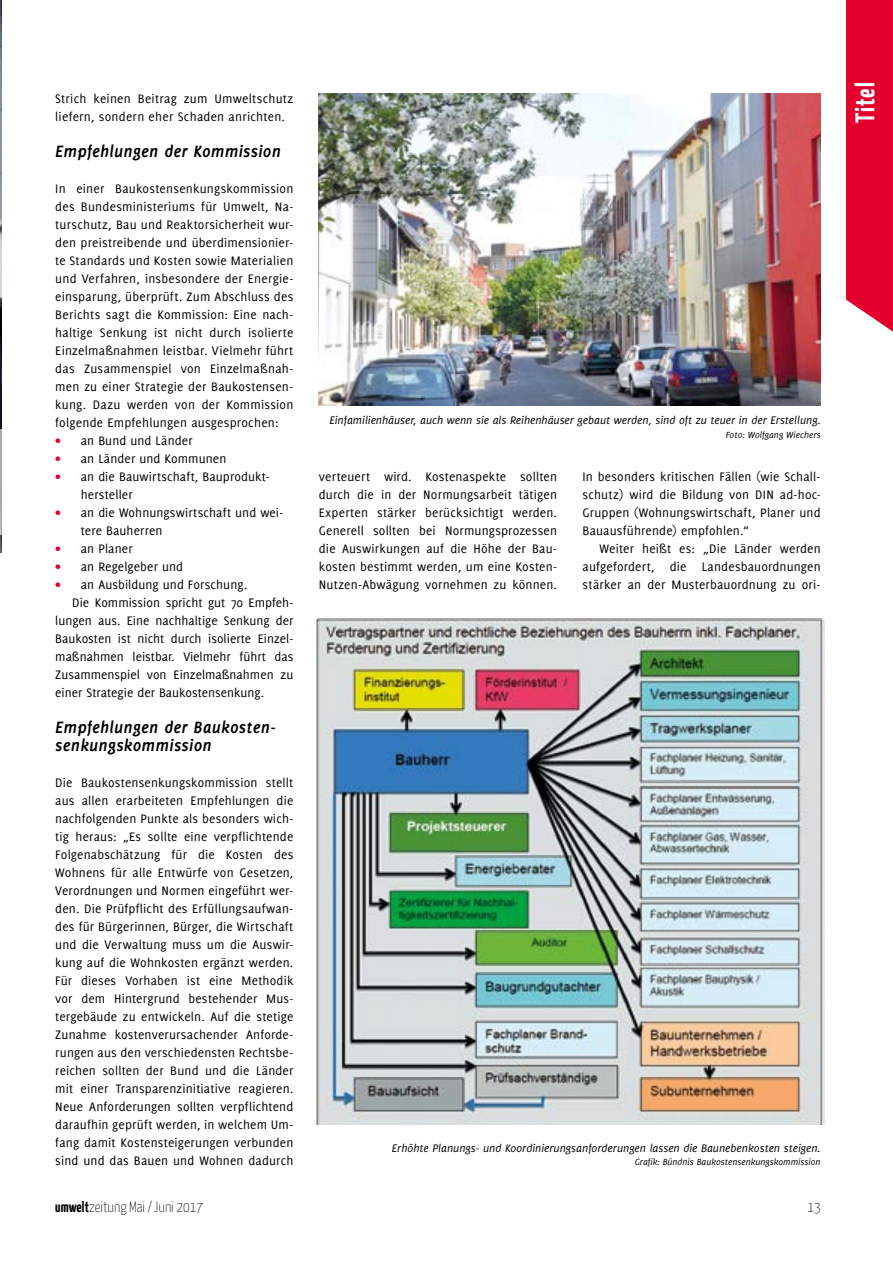
<style>
.page{position:relative;width:893px;height:1263px;background:#fff}
.page>*{position:absolute;margin:0;border:0;box-sizing:border-box;transform-origin:0 0}
.t1{font:700 27px "Yanone Kaffeesatz";letter-spacing:.04em;color:#fff}
.t2{font:italic 700 18px/18px "Delicious";letter-spacing:.01em;color:#000}
.t3{font:100 15px "Yanone Kaffeesatz";color:#000}
.t4{font:13.5px/18px "Delicious";letter-spacing:.01em;color:#000;text-align:justify}
.t5{font:italic 12px "Delicious";color:#000}
.t6{font:italic 9.75px "Delicious";color:#000}
.s1{color:#e4002c}
.s2{font-weight:700}
</style>
<div class="page">
<img style="left:316px;top:618px;width:508px;height:507px">
<img style="left:319px;top:94px;width:502px;height:311px">
<img style="left:0;top:0;width:1px;height:552px">
<div style="left:0;top:429px;width:15px;height:105px;background:#fff"></div>
<svg style="left:846px;top:0;width:47px;height:332px"></svg>
<p class="t4" style="left:55px;top:89px;width:240px">Strich keinen Beitrag zum Umweltschutz liefern, sondern eher Schaden anrichten.</p>
<h2 class="t2" style="left:55px;top:142px;width:227px">Empfehlungen der Kommission</h2>
<p class="t4" style="left:55px;top:179px;width:240px">In einer Baukostensenkungskommission des Bundesministeriums für Umwelt, Na&shy;turschutz, Bau und Reaktorsicherheit wur&shy;den preistreibende und überdimensionier&shy;te Standards und Kosten sowie Materialien und Verfahren, insbesondere der Energie&shy;einsparung, überprüft. Zum Abschluss des Berichts sagt die Kommission: Eine nach&shy;haltige Senkung ist nicht durch isolierte Einzelmaßnahmen leistbar. Vielmehr führt das Zusammenspiel von Einzelmaßnah&shy;men zu einer Strategie der Baukostensen&shy;kung. Dazu werden von der Kommission folgende Empfehlungen ausgesprochen:</p>
<p class="t4" style="left:55px;top:431px;width:139px"><span class="s1">•</span> an Bund und Länder</p>
<p class="t4" style="left:55px;top:449px;width:173px"><span class="s1">•</span> an Länder und Kommunen</p>
<p class="t4" style="left:81px;top:467px;width:189px;text-indent:-26px"><span class="s1">•</span> an die Bauwirtschaft, Bauprodukt&shy;hersteller</p>
<p class="t4" style="left:81px;top:503px;width:204px;text-indent:-26px"><span class="s1">•</span> an die Wohnungswirtschaft und wei&shy;tere Bauherren</p>
<p class="t4" style="left:55px;top:539px;width:79px"><span class="s1">•</span> an Planer</p>
<p class="t4" style="left:55px;top:557px;width:129px"><span class="s1">•</span> an Regelgeber und</p>
<p class="t4" style="left:55px;top:575px;width:193px"><span class="s1">•</span> an Ausbildung und Forschung.</p>
<p class="t4" style="left:72px;top:593px;width:223px">Die Kommission spricht gut 70 Empfeh-</p>
<p class="t4" style="left:55px;top:611px;width:240px">lungen aus. Eine nachhaltige Senkung der</p>
<p class="t4" style="left:55px;top:629px;width:240px">Baukosten ist nicht durch isolierte Einzel-</p>
<p class="t4" style="left:55px;top:647px;width:240px">maßnahmen leistbar. Vielmehr führt das</p>
<p class="t4" style="left:55px;top:665px;width:240px">Zusammenspiel von Einzelmaßnahmen zu</p>
<p class="t4" style="left:55px;top:683px;width:210px">einer Strategie der Baukostensenkung.</p>
<h2 class="t2" style="left:55px;top:718px;width:222px">Empfehlungen der Baukosten&shy;senkungskommission</h2>
<p class="t4" style="left:55px;top:773px;width:240px">Die Baukostensenkungskommission stellt aus allen erarbeiteten Empfehlungen die nachfolgenden Punkte als besonders wich&shy;tig heraus: „Es sollte eine verpflichtende Folgenabschätzung für die Kosten des Wohnens für alle Entwürfe von Gesetzen, Verordnungen und Normen eingeführt wer&shy;den. Die Prüfpflicht des Erfüllungsaufwan&shy;des für Bürgerinnen, Bürger, die Wirtschaft und die Verwaltung muss um die Auswir&shy;kung auf die Wohnkosten ergänzt werden.<br>Für dieses Vorhaben ist eine Methodik vor dem Hintergrund bestehender Mus&shy;tergebäude zu entwickeln. Auf die stetige Zunahme kostenverursachender Anforde&shy;rungen aus den verschiedensten Rechtsbe&shy;reichen sollten der Bund und die Länder mit einer Transparenzinitiative reagieren.<br>Neue Anforderungen sollten verpflichtend daraufhin geprüft werden, in welchem Um&shy;fang damit Kostensteigerungen verbunden sind und das Bauen und Wohnen dadurch</p>
<p class="t5" style="left:329px;top:414px;width:493px">Einfamilienhäuser, auch wenn sie als Reihenhäuser gebaut werden, sind oft zu teuer in der Erstellung.</p>
<p class="t6" style="left:726px;top:429px;width:96px">Foto: Wolfgang Wiechers</p>
<p class="t4" style="left:319px;top:467px;width:240px">verteuert wird. Kostenaspekte sollten durch die in der Normungsarbeit tätigen Experten stärker berücksichtigt werden.<br>Generell sollten bei Normungsprozessen die Auswirkungen auf die Höhe der Bau&shy;kosten bestimmt werden, um eine Kosten-Nutzen-Abwägung vornehmen zu können.</p>
<p class="t4" style="left:583px;top:467px;width:240px">In besonders kritischen Fällen (wie Schall&shy;schutz) wird die Bildung von DIN ad-hoc-Gruppen (Wohnungswirtschaft, Planer und Bauausführende) empfohlen.“</p>
<p class="t4" style="left:583px;top:539px;width:240px;text-indent:17px">Weiter heißt es: „Die Länder werden aufgefordert, die Landesbauordnungen stärker an der Musterbauordnung zu ori-</p>
<p class="t5" style="left:392px;top:1141px;width:430px">Erhöhte Planungs- und Koordinierungsanforderungen lassen die Baunebenkosten steigen.</p>
<p class="t6" style="left:635px;top:1156px;width:187px">Grafik: Bündnis Baukostensenkungskommission</p>
<p class="t3" style="left:55px;top:1197px;width:149px"><span class="s2">umwelt</span>zeitung Mai /Juni 2017</p>
<p class="t3" style="left:807px;top:1198px;width:15px">13</p>
<h1 class="t1" style="left:849px;top:123px;width:42px;rotate:-90deg">Titel</h1>
</div>
